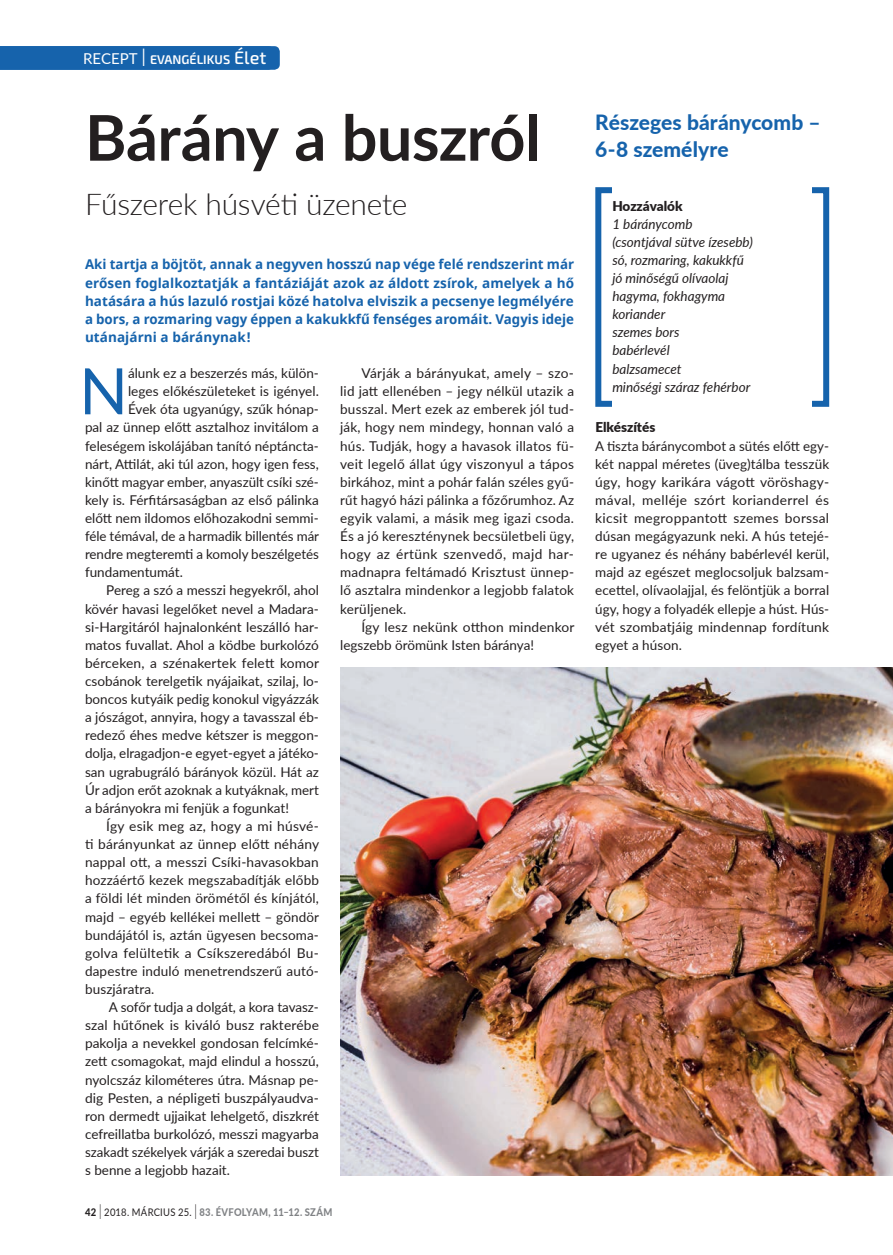
<style>
.page{position:relative;width:893px;height:1255px;background:#fff}
.page>*{position:absolute;margin:0;border:0;box-sizing:border-box;transform-origin:0 0}
.t1{font:64.05px "Lato";color:#1663ac}
.t2{font:700 63px "Lato";letter-spacing:-.01em;color:#231f20}
.t3{font:300 30px "Lato";letter-spacing:-.01em;color:#231f20}
.t4{font:800 21px/27px "Lato";letter-spacing:.005em;color:#1663ac}
.t5{font:13.5px/18.1px "Lato";color:#231f20;text-align:justify}
.t6{font:700 13.5px/18.1px "Noto Sans";color:#1663ac;text-align:justify}
.t7{font:italic 13.5px/18.1px "Lato";color:#231f20}
.t8{font:13.5px "Lato";letter-spacing:.02em;color:#231f20}
.t9{font:900 13.5px "Lato";color:#231f20}
.t10{font:600 12.6px "Exo 2";color:#fff}
.t11{font:800 10.5px "Lato";letter-spacing:.025em;color:#808285;scale:.9 1}
.s1{font-family:"Lato";font-weight:400;font-size:15px}
.s2{font-weight:300;font-size:25.2px}
.s3{font-weight:500;font-size:18px}
.s4{color:#231f20}
.s5{font-weight:300;font-size:21px;color:#231f20}
.s6{font-weight:400;color:#231f20}
</style>
<div class="page">
<div style="left:0;top:46px;width:280px;height:24px;background:#1663ac"></div>
<img style="left:340px;top:668px;width:553px;height:507px">
<div style="left:595px;top:187px;width:234px;height:220px;border:6px solid #1663ac"></div>
<div style="left:612px;top:186px;width:200px;height:228px;background:#fff"></div>
<p class="t10" style="left:83px;top:52px;width:185px"><span class="s1">RECEPT</span> <span class="s2">I</span> EVANGÉLIKUS <span class="s3">Élet</span></p>
<p class="t10" style="left:85px;top:52px;width:189px"><span class="s1">XXXXXX</span> <span class="s2">I</span> EVANGÉLIKUS <span class="s3">Élet</span></p>
<h2 class="t2" style="left:85px;top:91px;width:457px">Bárány a buszról</h2>
<h3 class="t3" style="left:85px;top:183px;width:324px">Fűszerek húsvéti üzenete</h3>
<p class="t6" style="left:85px;top:256px;width:491px">Aki tartja a böjtöt, annak a negyven hosszú nap vége felé rendszerint már erősen foglalkoztatják a fantáziáját azok az áldott zsírok, amelyek a hő hatására a hús lazuló rostjai közé hatolva elviszik a pecsenye legmélyére a bors, a rozmaring vagy éppen a kakukkfű fenséges aromáit. Vagyis ideje utánajárni a báránynak!</p>
<h1 class="t1" style="left:79px;top:345px;width:50px">N</h1>
<p class="t5" style="left:128px;top:363px;width:192px">álunk ez a beszerzés más, külön-</p>
<p class="t5" style="left:128px;top:381px;width:192px">leges előkészületeket is igényel.</p>
<p class="t5" style="left:128px;top:400px;width:192px">Évek óta ugyanúgy, szűk hónap-</p>
<p class="t5" style="left:85px;top:418px;width:235px">pal az ünnep előtt asztalhoz invitálom a</p>
<p class="t5" style="left:85px;top:436px;width:235px">feleségem iskolájában tanító néptáncta-</p>
<p class="t5" style="left:85px;top:454px;width:235px">nárt, Attilát, aki túl azon, hogy igen fess,</p>
<p class="t5" style="left:85px;top:472px;width:235px">kinőtt magyar ember, anyaszült csíki szé-</p>
<p class="t5" style="left:85px;top:490px;width:235px">kely is. Férfitársaságban az első pálinka</p>
<p class="t5" style="left:85px;top:508px;width:235px">előtt nem ildomos előhozakodni semmi-</p>
<p class="t5" style="left:85px;top:526px;width:236px">féle témával, de a harmadik billentés már</p>
<p class="t5" style="left:85px;top:544px;width:235px">rendre megteremti a komoly beszélgetés</p>
<p class="t5" style="left:85px;top:562px;width:99px">fundamentumát.</p>
<p class="t5" style="left:106px;top:581px;width:214px">Pereg a szó a messzi hegyekről, ahol</p>
<p class="t5" style="left:85px;top:599px;width:235px">kövér havasi legelőket nevel a Madara-</p>
<p class="t5" style="left:85px;top:617px;width:235px">si-Hargitáról hajnalonként leszálló har-</p>
<p class="t5" style="left:85px;top:635px;width:235px">matos fuvallat. Ahol a ködbe burkolózó</p>
<p class="t5" style="left:85px;top:653px;width:236px">bérceken, a szénakertek felett komor</p>
<p class="t5" style="left:85px;top:671px;width:235px">csobánok terelgetik nyájaikat, szilaj, lo-</p>
<p class="t5" style="left:85px;top:689px;width:235px">boncos kutyáik pedig konokul vigyázzák</p>
<p class="t5" style="left:85px;top:707px;width:235px">a jószágot, annyira, hogy a tavasszal éb-</p>
<p class="t5" style="left:85px;top:725px;width:235px">redező éhes medve kétszer is meggon-</p>
<p class="t5" style="left:85px;top:744px;width:235px">dolja, elragadjon-e egyet-egyet a játéko-</p>
<p class="t5" style="left:85px;top:762px;width:235px">san ugrabugráló bárányok közül. Hát az</p>
<p class="t5" style="left:85px;top:780px;width:235px">Úr adjon erőt azoknak a kutyáknak, mert</p>
<p class="t5" style="left:85px;top:798px;width:205px">a bárányokra mi fenjük a fogunkat!</p>
<p class="t5" style="left:106px;top:816px;width:214px">Így esik meg az, hogy a mi húsvé-</p>
<p class="t5" style="left:85px;top:834px;width:236px">ti bárányunkat az ünnep előtt néhány</p>
<p class="t5" style="left:85px;top:852px;width:235px">nappal ott, a messzi Csíki-havasokban</p>
<p class="t5" style="left:85px;top:870px;width:235px">hozzáértő kezek megszabadítják előbb</p>
<p class="t5" style="left:85px;top:888px;width:235px">a földi lét minden örömétől és kínjától,</p>
<p class="t5" style="left:85px;top:906px;width:236px">majd – egyéb kellékei mellett – göndör</p>
<p class="t5" style="left:85px;top:925px;width:235px">bundájától is, aztán ügyesen becsoma-</p>
<p class="t8" style="left:85px;top:943px;width:235px">golva felültetik a Csíkszeredából Bu-</p>
<p class="t5" style="left:85px;top:961px;width:235px">dapestre induló menetrendszerű autó-</p>
<p class="t5" style="left:85px;top:979px;width:71px">buszjáratra.</p>
<p class="t5" style="left:109px;top:997px;width:211px">A sofőr tudja a dolgát, a kora tavas -</p>
<p class="t5" style="left:85px;top:1015px;width:235px">szal hűtőnek is kiváló busz rakterébe</p>
<p class="t5" style="left:85px;top:1033px;width:235px">pakolja a nevekkel gondosan felcímké-</p>
<p class="t5" style="left:85px;top:1051px;width:235px">zett csomagokat, majd elindul a hosszú,</p>
<p class="t5" style="left:85px;top:1069px;width:235px">nyolcszáz kilométeres útra. Másnap pe-</p>
<p class="t5" style="left:85px;top:1088px;width:235px">dig Pesten, a népligeti buszpályaudva-</p>
<p class="t5" style="left:85px;top:1106px;width:235px">ron dermedt ujjaikat lehelgető, diszkrét</p>
<p class="t5" style="left:85px;top:1124px;width:235px">cefreillatba burkolózó, messzi magyarba</p>
<p class="t5" style="left:85px;top:1142px;width:235px">szakadt székelyek várják a szeredai buszt</p>
<p class="t5" style="left:85px;top:1160px;width:146px">s benne a legjobb hazait.</p>
<p class="t5" style="left:340px;top:363px;width:235px;text-indent:21px">Várják a bárányukat, amely – szo&shy;lid jatt ellenében – jegy nélkül utazik a busszal. Mert ezek az emberek jól tud&shy;ják, hogy nem mindegy, honnan való a hús. Tudják, hogy a havasok illatos fü&shy;veit legelő állat úgy viszonyul a tápos birkához, mint a pohár falán széles gyű&shy;rűt hagyó házi pálinka a főzőrumhoz. Az egyik valami, a másik meg igazi csoda.<br>És a jó kereszténynek becsületbeli ügy, hogy az értünk szenvedő, majd har&shy;madnapra feltámadó Krisztust ünnep&shy;lő asztalra mindenkor a legjobb falatok kerüljenek.</p>
<p class="t5" style="left:340px;top:617px;width:236px;text-indent:21px">Így lesz nekünk otthon mindenkor legszebb örömünk Isten báránya!</p>
<p class="t11" style="left:85px;top:1203px;width:276px"><span class="s4">42</span> <span class="s5">I</span> <span class="s6">2018. MÁRCIUS 25.</span> <span class="s5">I</span> 83. ÉVFOLYAM, 11–12. SZÁM</p>
<h3 class="t4" style="left:595px;top:108px;width:227px">Részeges báránycomb –<br>6-8 személyre</h3>
<p class="t9" style="left:612px;top:195px;width:72px">Hozzávalók</p>
<p class="t7" style="left:612px;top:214px;width:142px">1 báránycomb (csontjával sütve ízesebb) só, rozmaring, kakukkfű jó minőségű olívaolaj hagyma, fokhagyma koriander<br>szemes bors<br>babérlevél<br>balzsamecet<br>minőségi száraz fehérbor</p>
<p class="t9" style="left:595px;top:417px;width:62px">Elkészítés</p>
<p class="t5" style="left:595px;top:436px;width:235px">A tiszta báránycombot a sütés előtt egy&shy;két nappal méretes (üveg)tálba tesszük úgy, hogy karikára vágott vöröshagy&shy;mával, melléje szórt korianderrel és kicsit megroppantott szemes borssal dúsan megágyazunk neki. A hús tetejé&shy;re ugyanez és néhány babérlevél kerül, majd az egészet meglocsoljuk balzsam&shy;ecettel, olívaolajjal, és felöntjük a borral úgy, hogy a folyadék ellepje a húst. Hús&shy;vét szombatjáig mindennap fordítunk egyet a húson.</p>
</div>
